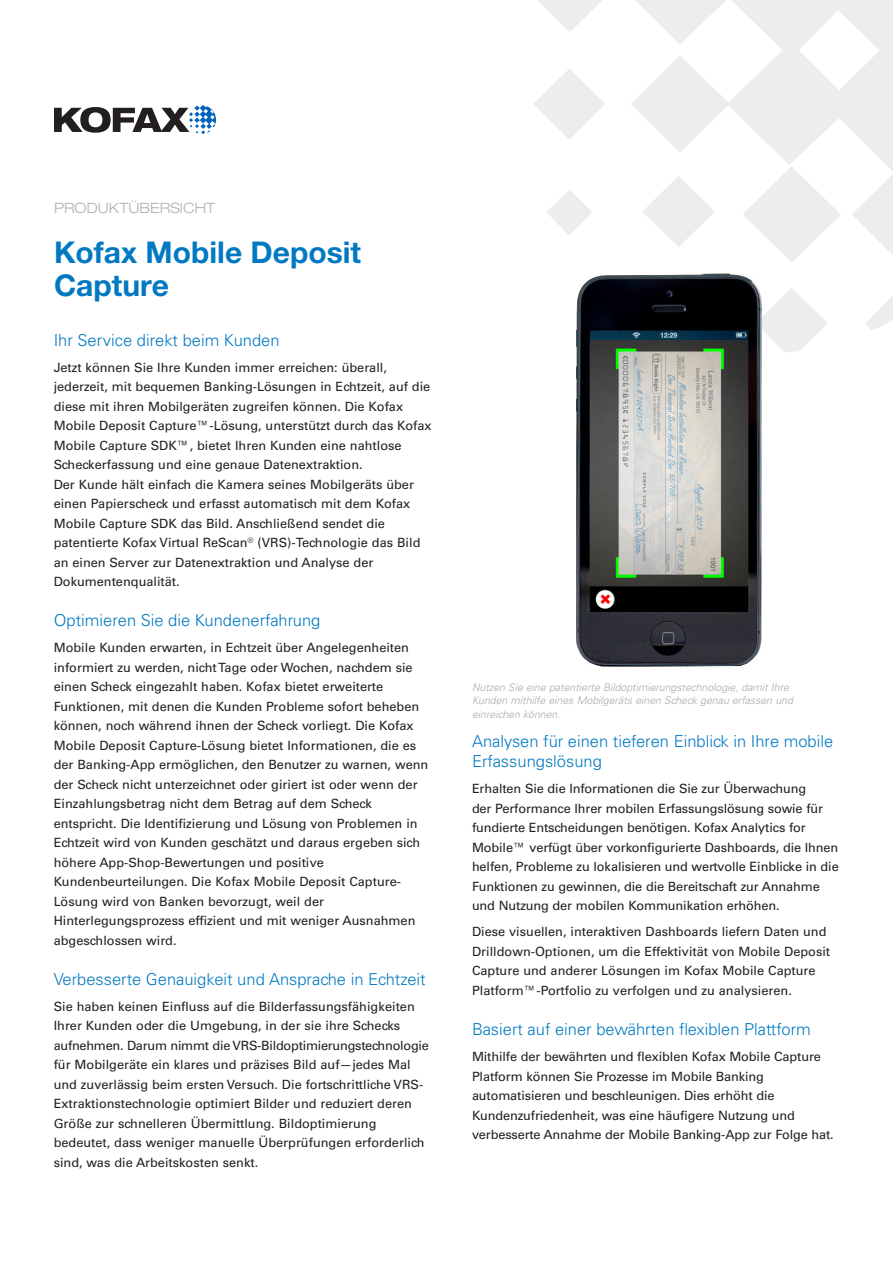
<style>
.page{position:relative;width:893px;height:1263px;background:#fff}
.page>*{position:absolute;margin:0;border:0;box-sizing:border-box;transform-origin:0 0}
.t1{font:700 30px/33px "Helvetica Neue LT Pro";color:#0079c2}
.t2{font:300 16.5px/19.5px "Univers LT Std";color:#0079c2}
.document_label{font:300 expanded 14.25px "Helvetica Neue LT Std";color:#b0b1b5}
.body_copy{font:12.75px/19.5px "Univers LT Std";color:#231f20}
.t3{font:italic 300 10.5px/13.5px "Univers LT Std";color:#a8a9ad}
</style>
<div class="page">
<svg style="left:537px;top:0;width:65px;height:32px"></svg>
<svg style="left:534px;top:69px;width:71px;height:70px"></svg>
<svg style="left:547px;top:190px;width:45px;height:45px"></svg>
<svg style="left:762px;top:288px;width:66px;height:64px"></svg>
<svg style="left:865px;top:296px;width:28px;height:34px"></svg>
<svg style="left:631px;top:0;width:262px;height:262px"></svg>
<svg style="left:54px;top:105px;width:162px;height:29px"></svg>
<img style="left:576px;top:273px;width:186px;height:394px">
<p class="document_label" style="left:54px;top:200px;width:163px">PRODUKTÜBERSICHT</p>
<p class="t1" style="left:54px;top:235px;width:309px">Kofax Mobile Deposit<br>Capture</p>
<p class="t2" style="left:54px;top:330px;width:227px">Ihr Service direkt beim Kunden</p>
<p class="body_copy" style="left:54px;top:358px;width:379px">Jetzt können Sie Ihre Kunden immer erreichen: überall, jederzeit, mit bequemen Banking-Lösungen in Echtzeit, auf die diese mit ihren Mobilgeräten zugreifen können. Die Kofax Mobile Deposit Capture™-Lösung, unterstützt durch das Kofax Mobile Capture SDK™, bietet Ihren Kunden eine nahtlose Scheckerfassung und eine genaue Datenextraktion.<br>Der Kunde hält einfach die Kamera seines Mobilgeräts über einen Papierscheck und erfasst automatisch mit dem Kofax Mobile Capture SDK das Bild. Anschließend sendet die patentierte Kofax Virtual ReScan<sup>®</sup> (VRS)-Technologie das Bild an einen Server zur Datenextraktion und Analyse der Dokumentenqualität.</p>
<p class="t2" style="left:54px;top:610px;width:268px">Optimieren Sie die Kundenerfahrung</p>
<p class="body_copy" style="left:54px;top:638px;width:376px">Mobile Kunden erwarten, in Echtzeit über Angelegenheiten informiert zu werden, nicht Tage oder Wochen, nachdem sie einen Scheck eingezahlt haben. Kofax bietet erweiterte Funktionen, mit denen die Kunden Probleme sofort beheben können, noch während ihnen der Scheck vorliegt. Die Kofax Mobile Deposit Capture-Lösung bietet Informationen, die es der Banking-App ermöglichen, den Benutzer zu warnen, wenn der Scheck nicht unterzeichnet oder giriert ist oder wenn der Einzahlungsbetrag nicht dem Betrag auf dem Scheck entspricht. Die Identifizierung und Lösung von Problemen in Echtzeit wird von Kunden geschätzt und daraus ergeben sich höhere App-Shop-Bewertungen und positive Kundenbeurteilungen. Die Kofax Mobile Deposit Capture-Lösung wird von Banken bevorzugt, weil der Hinterlegungsprozess effizient und mit weniger Ausnahmen abgeschlossen wird.</p>
<p class="t2" style="left:54px;top:969px;width:373px">Verbesserte Genauigkeit und Ansprache in Echtzeit</p>
<p class="body_copy" style="left:54px;top:997px;width:377px">Sie haben keinen Einfluss auf die Bilderfassungsfähigkeiten Ihrer Kunden oder die Umgebung, in der sie ihre Schecks aufnehmen. Darum nimmt die VRS-Bildoptimierungstechnologie für Mobilgeräte ein klares und präzises Bild auf—jedes Mal und zuverlässig beim ersten Versuch. Die fortschrittliche VRS-Extraktionstechnologie optimiert Bilder und reduziert deren Größe zur schnelleren Übermittlung. Bildoptimierung bedeutet, dass weniger manuelle Überprüfungen erforderlich sind, was die Arbeitskosten senkt.</p>
<p class="t3" style="left:472px;top:681px;width:322px">Nutzen Sie eine patentierte Bildoptimierungstechnologie, damit Ihre<br>Kunden mithilfe eines Mobilgeräts einen Scheck genau erfassen und einreichen können.</p>
<p class="t2" style="left:472px;top:732px;width:363px">Analysen für einen tieferen Einblick in Ihre mobile<br>Erfassungslösung</p>
<p class="body_copy" style="left:472px;top:779px;width:368px">Erhalten Sie die Informationen die Sie zur Überwachung<br>der Performance Ihrer mobilen Erfassungslösung sowie für fundierte Entscheidungen benötigen. Kofax Analytics for Mobile™ verfügt über vorkonfigurierte Dashboards, die Ihnen helfen, Probleme zu lokalisieren und wertvolle Einblicke in die Funktionen zu gewinnen, die die Bereitschaft zur Annahme und Nutzung der mobilen Kommunikation erhöhen.</p>
<p class="body_copy" style="left:472px;top:922px;width:360px">Diese visuellen, interaktiven Dashboards liefern Daten und Drilldown-Optionen, um die Effektivität von Mobile Deposit Capture und anderer Lösungen im Kofax Mobile Capture Platform™-Portfolio zu verfolgen und zu analysieren.</p>
<p class="t2" style="left:472px;top:1019px;width:340px">Basiert auf einer bewährten flexiblen Plattform</p>
<p class="body_copy" style="left:472px;top:1047px;width:363px">Mithilfe der bewährten und flexiblen Kofax Mobile Capture Platform können Sie Prozesse im Mobile Banking automatisieren und beschleunigen. Dies erhöht die Kundenzufriedenheit, was eine häufigere Nutzung und verbesserte Annahme der Mobile Banking-App zur Folge hat.</p>
</div>
